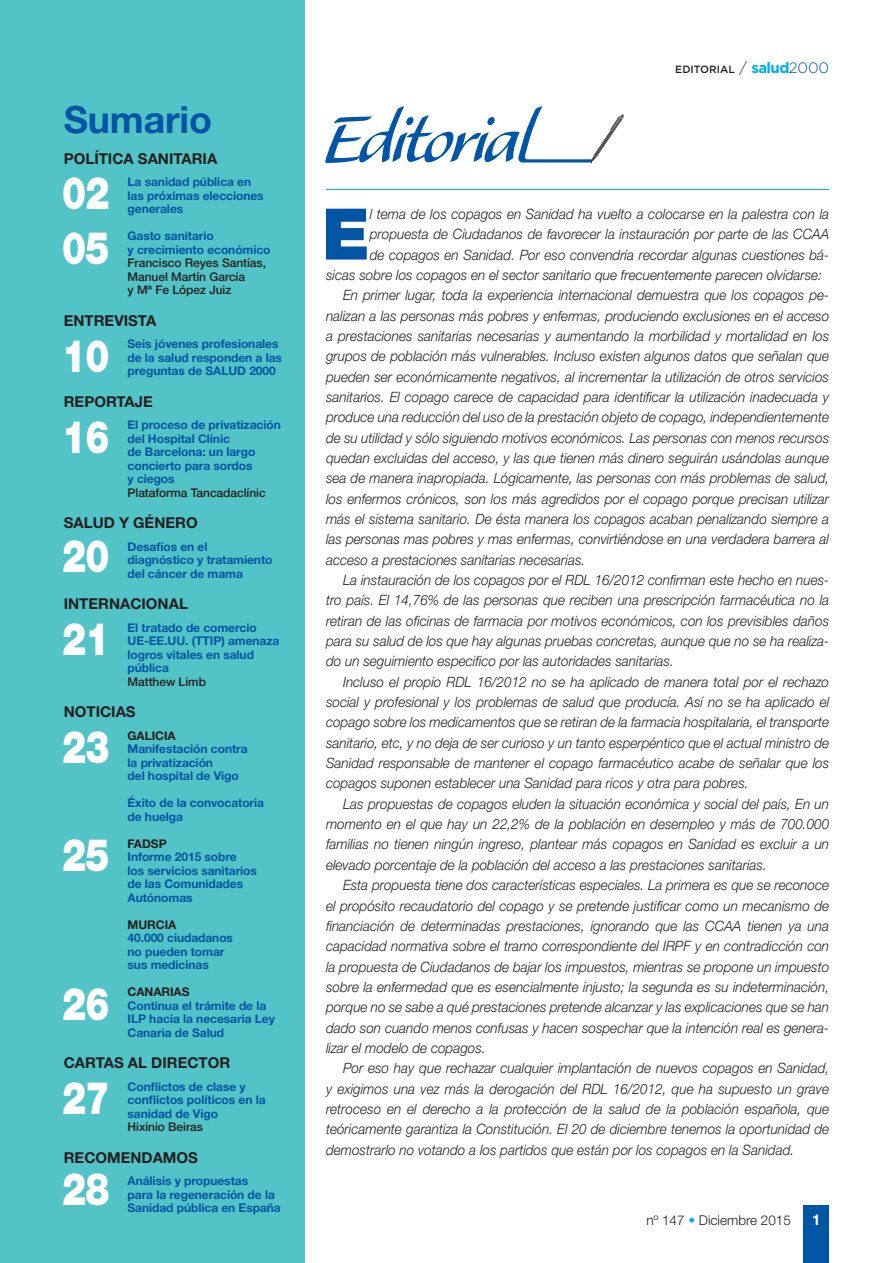
<style>
.page{position:relative;width:893px;height:1263px;background:#fff}
.page>*{position:absolute;margin:0;border:0;box-sizing:border-box;transform-origin:0 0}
.txt_comun{font:900 71.25px "Helvetica Neue LT Std";color:#0155a5;scale:.95 1}
.t1{font:900 45px "Helvetica Neue LT Std";letter-spacing:-.02em;color:#fff;scale:.8 1}
.t2{font:700 37.5px "Helvetica Neue LT Std";letter-spacing:-.005em;color:#0155a5}
.t3{font:700 15px "Helvetica Neue LT Std";color:#231f20}
.t4{font:700 15px "Helvetica Neue LT Std";color:#fff}
.txt_comun-2{font:italic 300 14.25px/20.4px "Helvetica Neue LT Std";color:#231f20;text-align:justify;scale:.95 1}
.t5{font:300 13.5px "Helvetica Neue LT Std";color:#231f20}
.sumario{font:700 12px/13.5px "Helvetica Neue LT Std";letter-spacing:-.005em;color:#0155a5}
.sumario2{font:500 12px/13.5px "Helvetica Neue LT Std";letter-spacing:-.005em;color:#231f20}
.sumario-2{font:700 12px "Helvetica Neue LT Std";letter-spacing:-.005em;color:#231f20}
.t6{font:500 10.5px "Gotham";color:#231f20}
.s1{font-weight:300;font-size:15px}
.s2{font-weight:700;font-size:15px;color:#00aeef}
.s3{font-weight:300;font-size:15px;color:#0155a5}
.s4{color:#00aeef}
</style>
<div class="page">
<div style="left:804px;top:1205px;width:25px;height:58px;background:#0155a5"></div>
<div style="left:0;top:0;width:305px;height:1263px;background:#52c3c6"></div>
<hr style="left:326px;top:189px;width:503px;height:1px;background:#00aeef">
<img style="left:597px;top:131px;width:18px;height:26px">
<svg style="left:325px;top:106px;width:272px;height:57px"></svg>
<svg style="left:610px;top:114px;width:14px;height:17px"></svg>
<p class="t2" style="left:64px;top:97px;width:150px">Sumario</p>
<p class="t3" style="left:64px;top:149px;width:155px">POLÍTICA SANITARIA</p>
<p class="sumario" style="left:128px;top:175px;width:138px">La sanidad pública en las próximas elecciones generales</p>
<p class="sumario" style="left:128px;top:229px;width:145px">Gasto sanitario<br>y crecimiento económico</p>
<p class="sumario2" style="left:128px;top:256px;width:140px">Francisco Reyes Santías,<br>Manuel Martín García<br>y Mª Fe López Juiz</p>
<p class="t3" style="left:64px;top:311px;width:94px">ENTREVISTA</p>
<p class="sumario" style="left:128px;top:337px;width:156px">Seis jóvenes profesionales de la salud responden a las preguntas de SALUD 2000</p>
<p class="t3" style="left:64px;top:392px;width:91px">REPORTAJE</p>
<p class="sumario" style="left:128px;top:418px;width:155px">El proceso de privatización del Hospital Clínic<br>de Barcelona: un largo concierto para sordos<br>y ciegos</p>
<p class="sumario2" style="left:128px;top:486px;width:140px">Plataforma Tancadaclínic</p>
<p class="t3" style="left:64px;top:514px;width:135px">SALUD Y GÉNERO</p>
<p class="sumario" style="left:128px;top:539px;width:146px">Desafíos en el diagnóstico y tratamiento del cáncer de mama</p>
<p class="t3" style="left:64px;top:595px;width:126px">INTERNACIONAL</p>
<p class="sumario" style="left:128px;top:620px;width:153px">El tratado de comercio<br>UE-EE.UU. (TTIP) amenaza logros vitales en salud pública</p>
<p class="sumario2" style="left:128px;top:675px;width:80px">Matthew Limb</p>
<p class="t3" style="left:64px;top:703px;width:73px">NOTICIAS</p>
<p class="sumario-2" style="left:128px;top:728px;width:50px">GALICIA</p>
<p class="sumario" style="left:128px;top:742px;width:122px">Manifestación contra la privatización<br>del hospital de Vigo</p>
<p class="sumario" style="left:128px;top:796px;width:138px">Éxito de la convocatoria de huelga</p>
<p class="sumario-2" style="left:128px;top:836px;width:41px">FADSP</p>
<p class="sumario" style="left:128px;top:850px;width:131px">Informe 2015 sobre<br>los servicios sanitarios</p>
<p class="sumario" style="left:128px;top:877px;width:117px">de las Comunidades<br>Autónomas</p>
<p class="sumario-2" style="left:128px;top:917px;width:50px">MURCIA</p>
<p class="sumario" style="left:128px;top:931px;width:107px">40.000 ciudadanos no pueden tomar sus medicinas</p>
<p class="sumario-2" style="left:128px;top:985px;width:64px">CANARIAS</p>
<p class="sumario" style="left:128px;top:998px;width:149px">Continua el trámite de la<br>ILP hacia la necesaria Ley<br>Canaria de Salud</p>
<p class="t3" style="left:64px;top:1054px;width:168px">CARTAS AL DIRECTOR</p>
<p class="sumario" style="left:128px;top:1079px;width:140px">Conflictos de clase y conflictos políticos en la sanidad de Vigo</p>
<p class="sumario2" style="left:128px;top:1120px;width:77px">Hixinio Beiras</p>
<p class="t3" style="left:64px;top:1148px;width:136px">RECOMENDAMOS</p>
<p class="sumario" style="left:128px;top:1174px;width:155px">Análisis y propuestas<br>para la regeneración de la<br>Sanidad pública en España</p>
<p class="t1" style="left:62px;top:166px;width:61px">02</p>
<p class="t1" style="left:62px;top:221px;width:61px">05</p>
<p class="t1" style="left:62px;top:329px;width:61px">10</p>
<p class="t1" style="left:62px;top:410px;width:61px">16</p>
<p class="t1" style="left:62px;top:529px;width:61px">20</p>
<p class="t1" style="left:62px;top:612px;width:61px">21</p>
<p class="t1" style="left:62px;top:720px;width:61px">23</p>
<p class="t1" style="left:62px;top:828px;width:61px">25</p>
<p class="t1" style="left:62px;top:977px;width:61px">26</p>
<p class="t1" style="left:62px;top:1071px;width:61px">27</p>
<p class="t1" style="left:62px;top:1162px;width:61px">28</p>
<p class="t6" style="left:675px;top:63px;width:155px">EDITORIAL <span class="s1">/</span> <span class="s2">salud</span><span class="s3">2000</span></p>
<p class="txt_comun" style="left:322px;top:192px;width:52px">E</p>
<p class="txt_comun-2" style="left:370px;top:203px;width:485px">l tema de los copagos en Sanidad ha vuelto a colocarse en la palestra con la</p>
<p class="txt_comun-2" style="left:370px;top:224px;width:485px">propuesta de Ciudadanos de favorecer la instauración por parte de las CCAA</p>
<p class="txt_comun-2" style="left:370px;top:244px;width:485px">de copagos en Sanidad. Por eso convendría recordar algunas cuestiones bá-</p>
<p class="txt_comun-2" style="left:326px;top:264px;width:524px">sicas sobre los copagos en el sector sanitario que frecuentemente parecen olvidarse:</p>
<p class="txt_comun-2" style="left:326px;top:285px;width:531px;text-indent:17px">En primer lugar, toda la experiencia internacional demuestra que los copagos pe&shy;nalizan a las personas más pobres y enfermas, produciendo exclusiones en el acceso a prestaciones sanitarias necesarias y aumentando la morbilidad y mortalidad en los grupos de población más vulnerables. Incluso existen algunos datos que señalan que pueden ser económicamente negativos, al incrementar la utilización de otros servicios sanitarios. El copago carece de capacidad para identificar la utilización inadecuada y produce una reducción del uso de la prestación objeto de copago, independientemente de su utilidad y sólo siguiendo motivos económicos. Las personas con menos recursos quedan excluidas del acceso, y las que tienen más dinero seguirán usándolas aunque sea de manera inapropiada. Lógicamente, las personas con más problemas de salud, los enfermos crónicos, son los más agredidos por el copago porque precisan utilizar más el sistema sanitario. De ésta manera los copagos acaban penalizando siempre a las personas mas pobres y mas enfermas, convirtiéndose en una verdadera barrera al acceso a prestaciones sanitarias necesarias.</p>
<p class="txt_comun-2" style="left:326px;top:570px;width:531px;text-indent:17px">La instauración de los copagos por el RDL 16/2012 confirman este hecho en nues&shy;tro país. El 14,76% de las personas que reciben una prescripción farmacéutica no la retiran de las oficinas de farmacia por motivos económicos, con los previsibles daños para su salud de los que hay algunas pruebas concretas, aunque que no se ha realiza&shy;do un seguimiento especifico por las autoridades sanitarias.</p>
<p class="txt_comun-2" style="left:326px;top:671px;width:531px;text-indent:17px">Incluso el propio RDL 16/2012 no se ha aplicado de manera total por el rechazo social y profesional y los problemas de salud que producía. Así no se ha aplicado el copago sobre los medicamentos que se retiran de la farmacia hospitalaria, el transporte sanitario, etc, y no deja de ser curioso y un tanto esperpéntico que el actual ministro de Sanidad responsable de mantener el copago farmacéutico acabe de señalar que los copagos suponen establecer una Sanidad para ricos y otra para pobres.</p>
<p class="txt_comun-2" style="left:326px;top:793px;width:531px;text-indent:17px">Las propuestas de copagos eluden la situación económica y social del país, En un momento en el que hay un 22,2% de la población en desempleo y más de 700.000 familias no tienen ningún ingreso, plantear más copagos en Sanidad es excluir a un elevado porcentaje de la población del acceso a las prestaciones sanitarias.</p>
<p class="txt_comun-2" style="left:326px;top:875px;width:531px;text-indent:17px">Esta propuesta tiene dos características especiales. La primera es que se reconoce el propósito recaudatorio del copago y se pretende justificar como un mecanismo de financiación de determinadas prestaciones, ignorando que las CCAA tienen ya una capacidad normativa sobre el tramo correspondiente del IRPF y en contradicción con la propuesta de Ciudadanos de bajar los impuestos, mientras se propone un impuesto sobre la enfermedad que es esencialmente injusto; la segunda es su indeterminación, porque no se sabe a qué prestaciones pretende alcanzar y las explicaciones que se han dado son cuando menos confusas y hacen sospechar que la intención real es genera&shy;lizar el modelo de copagos.</p>
<p class="txt_comun-2" style="left:326px;top:1058px;width:531px;text-indent:17px">Por eso hay que rechazar cualquier implantación de nuevos copagos en Sanidad, y exigimos una vez más la derogación del RDL 16/2012, que ha supuesto un grave retroceso en el derecho a la protección de la salud de la población española, que teóricamente garantiza la Constitución. El 20 de diciembre tenemos la oportunidad de demostrarlo no votando a los partidos que están por los copagos en la Sanidad.</p>
<p class="t5" style="left:647px;top:1211px;width:146px">nº 147 <span class="s4">•</span> Diciembre 2015</p>
<p class="t4" style="left:812px;top:1210px;width:10px">1</p>
</div>
